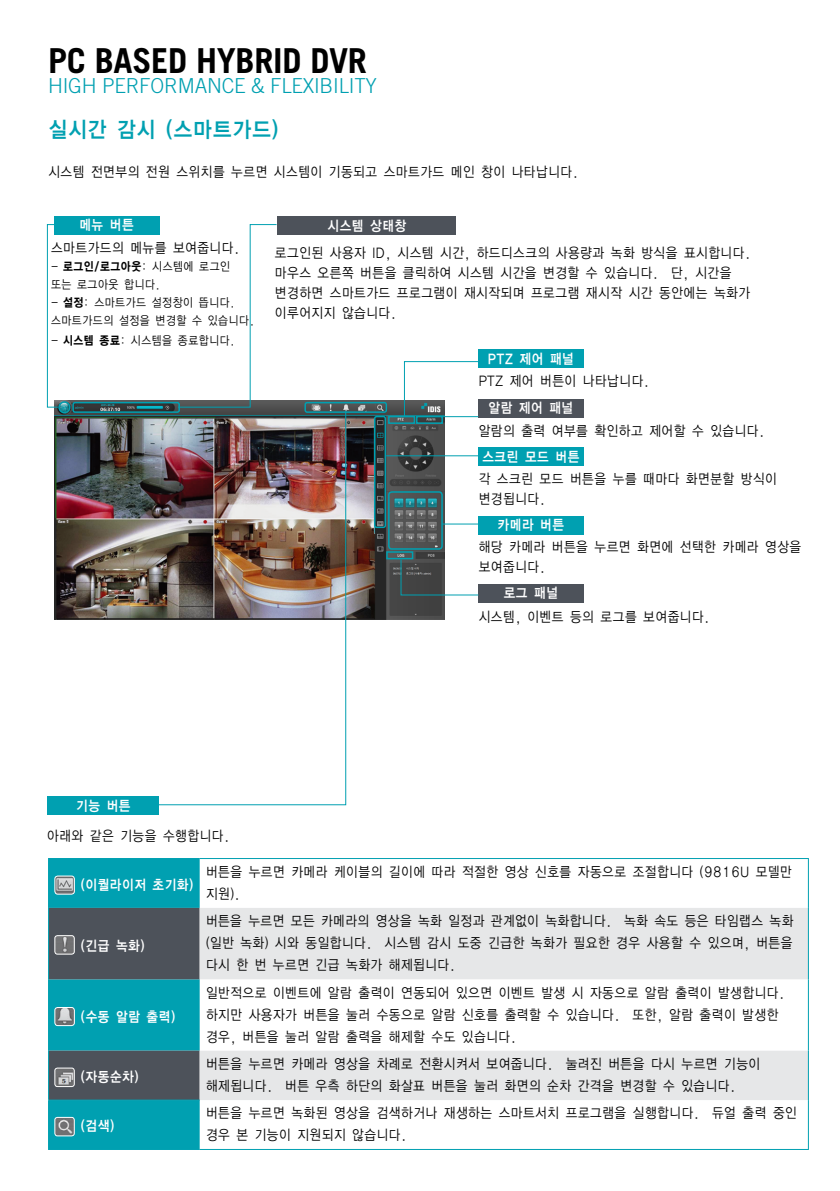
<style>
.page{position:relative;width:840px;height:1191px;background:#fff}
.page>*{position:absolute;margin:0;border:0;box-sizing:border-box;transform-origin:0 0}
.t1{font:700 34.4px "Trade Gothic LT Std";letter-spacing:-.01em;color:#000}
.t2{font:22px "YDYGO34";letter-spacing:-.01em;color:#00a0b1;scale:.9 1}
.t3{font:300 20.6px "Trade Gothic LT Std";letter-spacing:-.01em;color:#00a0b1}
.t4{font:14px/22px "YDYGO32";letter-spacing:-.01em;color:#000;scale:.88 1}
.t5{font:14px "YDYGO34";letter-spacing:-.01em;color:#fff;scale:.88 1}
.t6{font:12px/18px "YDYGO32";letter-spacing:-.01em;color:#000;scale:.88 1}
.s1{font-family:"YDYGO35"}
</style>
<div class="page">
<div style="left:54px;top:216px;width:105px;height:18px;background:#00a0b1"></div>
<div style="left:277px;top:216px;width:179px;height:19px;background:#4d525a"></div>
<div style="left:48px;top:796px;width:111px;height:19px;background:#00a0b1"></div>
<div style="left:49px;top:859px;width:150px;height:290px;background:#00a0b1"></div>
<svg style="left:49px;top:908px;width:150px;height:191px;background:#306f7b"></svg>
<svg style="left:199px;top:908px;width:608px;height:192px;fill:#e6e7e8"></svg>
<hr style="left:48px;top:1099px;width:151px;height:1px;background:#00a0b1">
<hr style="left:48px;top:858px;width:151px;height:1px;background:#00a0b1">
<hr style="left:48px;top:859px;width:1px;height:49px;background:#00a0b1">
<hr style="left:199px;top:858px;width:609px;height:1px;background:#00a0b1">
<hr style="left:807px;top:859px;width:1px;height:49px;background:#00a0b1">
<hr style="left:48px;top:908px;width:1px;height:71px;background:#00a0b1">
<hr style="left:807px;top:908px;width:1px;height:71px;background:#00a0b1">
<hr style="left:48px;top:979px;width:1px;height:71px;background:#00a0b1">
<hr style="left:807px;top:979px;width:1px;height:71px;background:#00a0b1">
<hr style="left:48px;top:1050px;width:1px;height:49px;background:#00a0b1">
<hr style="left:807px;top:1050px;width:1px;height:50px;background:#00a0b1">
<hr style="left:48px;top:1100px;width:1px;height:49px;background:#00a0b1">
<hr style="left:807px;top:1100px;width:1px;height:49px;background:#00a0b1">
<hr style="left:48px;top:1149px;width:151px;height:1px;background:#00a0b1">
<hr style="left:199px;top:1149px;width:609px;height:1px;background:#00a0b1">
<img style="left:55px;top:877px;width:18px;height:17px">
<div style="left:55px;top:875px;width:20px;height:19px;border:1px solid #fff;border-radius:3px"></div>
<img style="left:56px;top:937px;width:17px;height:15px">
<div style="left:54px;top:935px;width:21px;height:19px;border:1px solid #fff;border-radius:3px"></div>
<img style="left:55px;top:1007px;width:18px;height:17px">
<div style="left:55px;top:1007px;width:20px;height:19px;border:1px solid #fff;border-radius:3px"></div>
<img style="left:56px;top:1069px;width:17px;height:15px">
<div style="left:54px;top:1067px;width:21px;height:19px;border:1px solid #fff;border-radius:3px"></div>
<img style="left:56px;top:1119px;width:17px;height:15px">
<div style="left:54px;top:1117px;width:21px;height:19px;border:1px solid #fff;border-radius:3px"></div>
<div style="left:478px;top:447px;width:105px;height:19px;background:#00a0b1"></div>
<div style="left:478px;top:349px;width:105px;height:19px;background:#00a0b1"></div>
<div style="left:478px;top:399px;width:105px;height:18px;background:#4d525a"></div>
<div style="left:478px;top:516px;width:105px;height:18px;background:#00a0b1"></div>
<div style="left:478px;top:584px;width:105px;height:18px;background:#4d525a"></div>
<img style="left:54px;top:400px;width:390px;height:220px">
<div style="left:374px;top:416px;width:12px;height:112px;border:2px solid #00a0b1;border-radius:2px"></div>
<div style="left:72px;top:402px;width:108px;height:11px;border:2px solid #00a0b1;border-radius:2px"></div>
<div style="left:304px;top:402px;width:83px;height:11px;border:2px solid #00a0b1;border-radius:2px"></div>
<div style="left:388px;top:491px;width:54px;height:59px;border:2px solid #00a0b1;border-radius:3px"></div>
<div style="left:58px;top:401px;width:12px;height:12px;border:2px solid #00a0b1;border-radius:50%"></div>
<svg style="left:46px;top:224px;width:13px;height:184px"></svg>
<svg style="left:387px;top:361px;width:92px;height:64px"></svg>
<hr style="left:442px;top:523px;width:36px;height:1px;background:#00a0b1">
<img style="left:154px;top:410px;width:192px;height:395px">
<hr style="left:442px;top:416px;width:36px;height:1px;background:#00a0b1">
<hr style="left:386px;top:455px;width:92px;height:1px;background:#00a0b1">
<svg style="left:385px;top:550px;width:94px;height:46px"></svg>
<svg style="left:177px;top:224px;width:100px;height:184px"></svg>
<h1 class="t1" style="left:48px;top:39px;width:320px">PC BASED HYBRID DVR</h1>
<h3 class="t3" style="left:48px;top:73px;width:330px">HIGH PERFORMANCE &amp; FLEXIBILITY</h3>
<h2 class="t2" style="left:48px;top:115px;width:258px">실시간 감시 (스마트가드)</h2>
<p class="t4" style="left:48px;top:160px;width:604px">시스템 전면부의 전원 스위치를 누르면 시스템이 기동되고 스마트가드 메인 창이 나타납니다.</p>
<p class="t5" style="left:79px;top:216px;width:64px">메뉴 버튼</p>
<p class="t4" style="left:51px;top:236px;width:216px">스마트가드의 메뉴를 보여줍니다.</p>
<p class="t6" style="left:51px;top:256px;width:206px">- <span class="s1">로그인/로그아웃</span>: 시스템에 로그인 또는 로그아웃 합니다.</p>
<p class="t6" style="left:51px;top:292px;width:233px">- <span class="s1">설정</span>: 스마트가드 설정창이 뜹니다. 스마트가드의 설정을 변경할 수 있습니다.</p>
<p class="t6" style="left:51px;top:330px;width:211px">- <span class="s1">시스템 종료</span>: 시스템을 종료합니다.</p>
<p class="t5" style="left:327px;top:216px;width:92px">시스템 상태창</p>
<p class="t4" style="left:274px;top:242px;width:542px;line-height:20px">로그인된 사용자 ID, 시스템 시간, 하드디스크의 사용량과 녹화 방식을 표시합니다. 마우스 오른쪽 버튼을 클릭하여 시스템 시간을 변경할 수 있습니다. 단, 시간을 변경하면 스마트가드 프로그램이 재시작되며 프로그램 재시작 시간 동안에는 녹화가 이루어지지 않습니다.</p>
<p class="t5" style="left:487px;top:349px;width:100px">PTZ 제어 패널</p>
<p class="t4" style="left:478px;top:369px;width:196px">PTZ 제어 버튼이 나타납니다.</p>
<p class="t5" style="left:488px;top:399px;width:99px">알람 제어 패널</p>
<p class="t4" style="left:478px;top:419px;width:327px">알람의 출력 여부를 확인하고 제어할 수 있습니다.</p>
<p class="t5" style="left:482px;top:447px;width:112px">스크린 모드 버튼</p>
<p class="t4" style="left:478px;top:468px;width:341px;line-height:20px">각 스크린 모드 버튼을 누를 때마다 화면분할 방식이 변경됩니다.</p>
<p class="t5" style="left:497px;top:516px;width:78px">카메라 버튼</p>
<p class="t4" style="left:478px;top:536px;width:368px;line-height:20px">해당 카메라 버튼을 누르면 화면에 선택한 카메라 영상을 보여줍니다.</p>
<p class="t5" style="left:503px;top:583px;width:64px">로그 패널</p>
<p class="t4" style="left:478px;top:605px;width:265px">시스템, 이벤트 등의 로그를 보여줍니다.</p>
<p class="t5" style="left:76px;top:796px;width:64px">기능 버튼</p>
<p class="t4" style="left:47px;top:824px;width:209px">아래와 같은 기능을 수행합니다.</p>
<p class="t5" style="left:80px;top:875px;width:130px">(이퀄라이저 초기화)</p>
<p class="t5" style="left:80px;top:936px;width:75px">(긴급 녹화)</p>
<p class="t5" style="left:81px;top:1007px;width:109px">(수동 알람 출력)</p>
<p class="t5" style="left:80px;top:1067px;width:68px">(자동순차)</p>
<p class="t5" style="left:80px;top:1116px;width:40px">(검색)</p>
<p class="t4" style="left:205px;top:860px;width:667px">버튼을 누르면 카메라 케이블의 길이에 따라 적절한 영상 신호를 자동으로 조절합니다 (9816U 모델만 지원).</p>
<p class="t4" style="left:205px;top:909px;width:669px;text-align:justify">버튼을 누르면 모든 카메라의 영상을 녹화 일정과 관계없이 녹화합니다. 녹화 속도 등은 타임랩스 녹화 (일반 녹화) 시와 동일합니다. 시스템 감시 도중 긴급한 녹화가 필요한 경우 사용할 수 있으며, 버튼을 다시 한 번 누르면 긴급 녹화가 해제됩니다.</p>
<p class="t4" style="left:205px;top:980px;width:659px">일반적으로 이벤트에 알람 출력이 연동되어 있으면 이벤트 발생 시 자동으로 알람 출력이 발생합니다. 하지만 사용자가 버튼을 눌러 수동으로 알람 신호를 출력할 수 있습니다. 또한, 알람 출력이 발생한 경우, 버튼을 눌러 알람 출력을 해제할 수도 있습니다.</p>
<p class="t4" style="left:205px;top:1052px;width:631px">버튼을 누르면 카메라 영상을 차례로 전환시켜서 보여줍니다. 눌려진 버튼을 다시 누르면 기능이 해제됩니다. 버튼 우측 하단의 화살표 버튼을 눌러 화면의 순차 간격을 변경할 수 있습니다.</p>
<p class="t4" style="left:205px;top:1101px;width:673px">버튼을 누르면 녹화된 영상을 검색하거나 재생하는 스마트서치 프로그램을 실행합니다. 듀얼 출력 중인 경우 본 기능이 지원되지 않습니다.</p>
</div>
